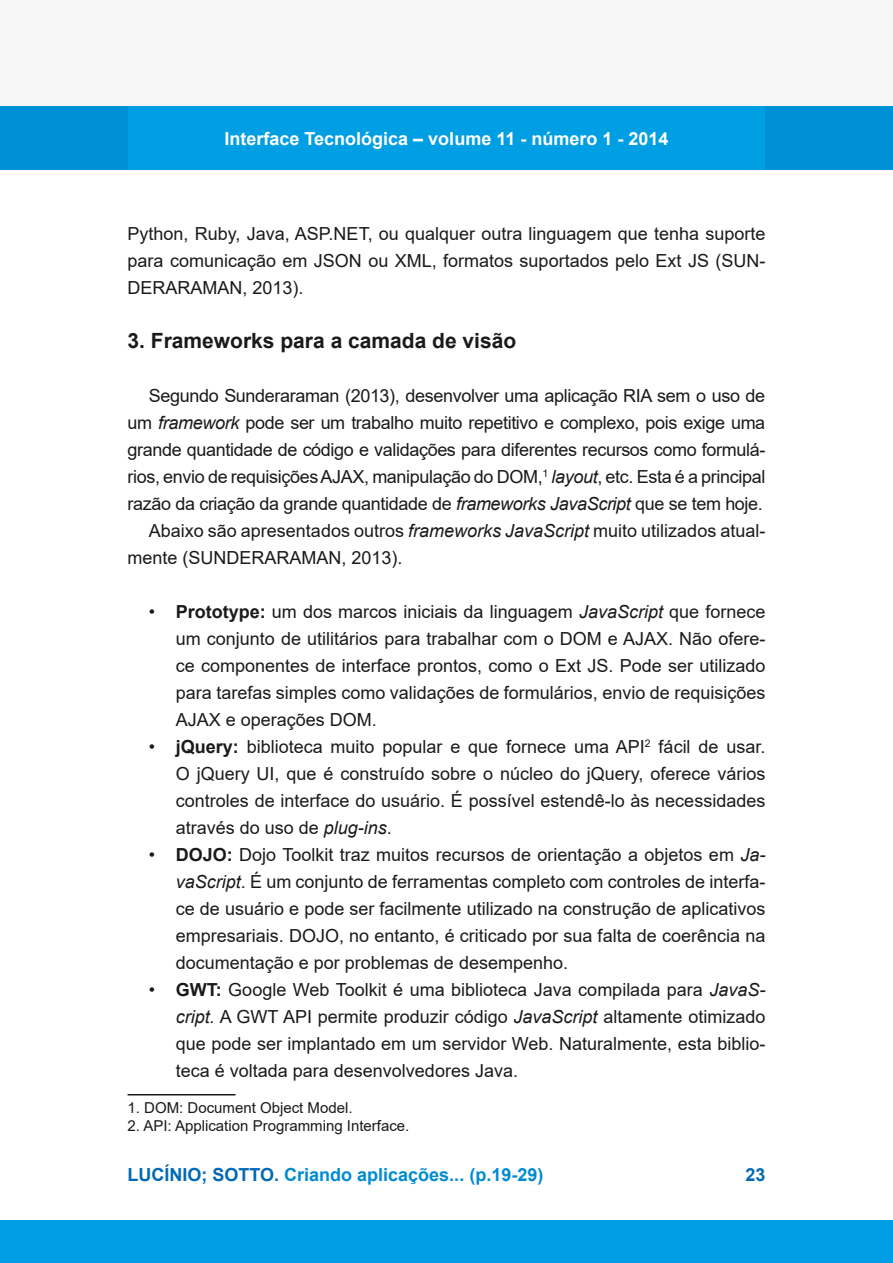
<style>
.page{position:relative;width:893px;height:1263px;background:#fff}
.page>*{position:absolute;margin:0;border:0;box-sizing:border-box;transform-origin:0 0}
.t1{font:700 21px "Arial";color:#1a1a18}
.Corpo{font:18px/27px "Arial";color:#1a1a18;text-align:justify}
.t2{font:700 18px "Arial";color:#008bd2}
.t3{font:700 18px "Arial";color:#fff}
.t4{font:700 18px "Arial";color:#0069b4}
.Rodapé{font:15px "Arial";color:#1a1a18}
.s1{font-style:italic}
.s2{font-weight:700}
.s3{color:#0069b4}
</style>
<div class="page">
<div style="left:0;top:0;width:893px;height:170px;background:#f6f6f6"></div>
<div style="left:0;top:1220px;width:893px;height:43px;background:#009ee3"></div>
<div style="left:0;top:106px;width:893px;height:64px;background:#009ee3"></div>
<div style="left:0;top:106px;width:128px;height:64px;background:#0090d6"></div>
<div style="left:765px;top:106px;width:128px;height:64px;background:#0090d6"></div>
<hr style="left:128px;top:1094px;width:108px;height:1px;background:#1a1a18">
<p class="t3" style="left:225px;top:126px;width:445px">Interface Tecnológica – volume 11 - número 1 - 2014</p>
<p class="Corpo" style="left:128px;top:220px;width:639px">Python, Ruby, Java, ASP.NET, ou qualquer outra linguagem que tenha suporte para comunicação em JSON ou XML, formatos suportados pelo Ext JS (SUN-DERARAMAN, 2013).</p>
<p class="t1" style="left:128px;top:325px;width:390px">3. Frameworks para a camada de visão</p>
<p class="Corpo" style="left:128px;top:382px;width:639px;text-indent:21px">Segundo Sunderaraman (2013), desenvolver uma aplicação RIA sem o uso de um <span class="s1">framework</span> pode ser um trabalho muito repetitivo e complexo, pois exige uma grande quantidade de código e validações para diferentes recursos como formulá&shy;rios, envio de requisições AJAX, manipulação do DOM,<sup>1</sup> <span class="s1">layout</span>, etc. Esta é a principal razão da criação da grande quantidade de <span class="s1">frameworks JavaScript</span> que se tem hoje.</p>
<p class="Corpo" style="left:128px;top:517px;width:639px;text-indent:21px">Abaixo são apresentados outros <span class="s1">frameworks JavaScript</span> muito utilizados atual&shy;mente (SUNDERARAMAN, 2013).</p>
<p class="Corpo" style="left:176px;top:598px;width:591px;text-indent:-27px">• <span class="s2">Prototype:</span> um dos marcos iniciais da linguagem <span class="s1">JavaScript</span> que fornece um conjunto de utilitários para trabalhar com o DOM e AJAX. Não ofere&shy;ce componentes de interface prontos, como o Ext JS. Pode ser utilizado para tarefas simples como validações de formulários, envio de requisições AJAX e operações DOM.</p>
<p class="Corpo" style="left:176px;top:733px;width:591px;text-indent:-27px">• <span class="s2">jQuery:</span> biblioteca muito popular e que fornece uma API<sup>2</sup> fácil de usar.<br>O jQuery UI, que é construído sobre o núcleo do jQuery, oferece vários controles de interface do usuário. É possível estendê-lo às necessidades através do uso de <span class="s1">plug-ins</span>.</p>
<p class="Corpo" style="left:176px;top:841px;width:591px;text-indent:-27px">• <span class="s2">DOJO:</span> Dojo Toolkit traz muitos recursos de orientação a objetos em <span class="s1">Ja&shy;vaScript</span>. É um conjunto de ferramentas completo com controles de interfa&shy;ce de usuário e pode ser facilmente utilizado na construção de aplicativos empresariais. DOJO, no entanto, é criticado por sua falta de coerência na documentação e por problemas de desempenho.</p>
<p class="Corpo" style="left:176px;top:976px;width:591px;text-indent:-27px">• <span class="s2">GWT:</span> Google Web Toolkit é uma biblioteca Java compilada para <span class="s1">JavaS&shy;cript.</span> A GWT API permite produzir código <span class="s1">JavaScript</span> altamente otimizado que pode ser implantado em um servidor Web. Naturalmente, esta biblio&shy;teca é voltada para desenvolvedores Java.</p>
<p class="Rodapé" style="left:128px;top:1097px;width:227px">1. DOM: Document Object Model.</p>
<p class="Rodapé" style="left:128px;top:1115px;width:283px">2. API: Application Programming Interface.</p>
<p class="t2" style="left:128px;top:1162px;width:417px"><span class="s3">LUCÍNIO; SOTTO.</span> Criando aplicações... (p.19-29)</p>
<p class="t4" style="left:745px;top:1162px;width:22px">23</p>
</div>
